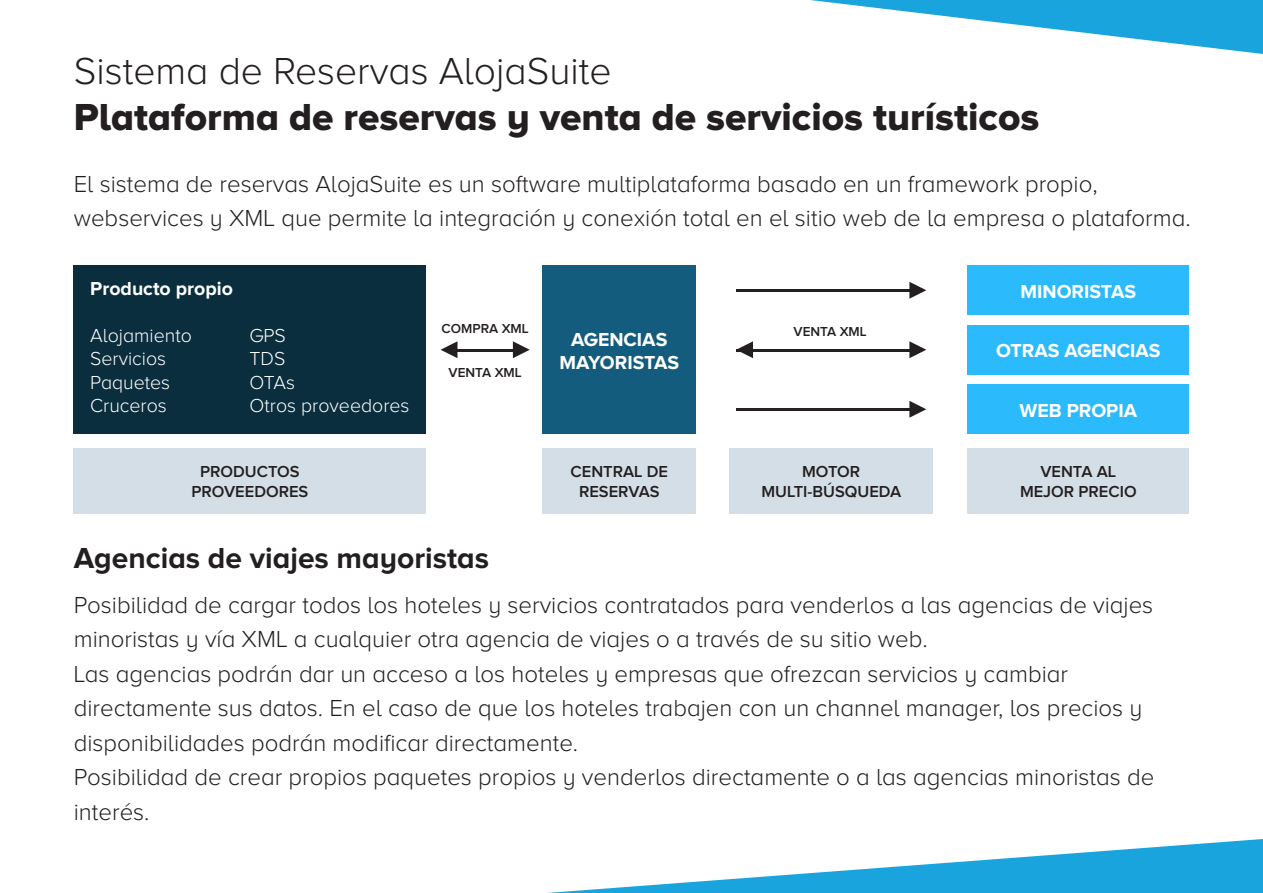
<style>
.page{position:relative;width:1263px;height:893px;background:#fff}
.page>*{position:absolute;margin:0;border:0;box-sizing:border-box;transform-origin:0 0}
.t1{font:39px "Proxima Nova A Extrabld";color:#231f20}
.t2{font:300 39px "Proxima Nova A";color:#231f20}
.t3{font:700 30px "Proxima Nova A";color:#231f20}
.t4{font:300 24px/34.5px "Proxima Nova A";color:#231f20}
.t5{font:700 19.5px/23.4px "Proxima Nova A";color:#fff;text-align:center}
.t6{font:300 19.5px/23.4px "Proxima Nova A";color:#fff}
.t7{font:600 16.5px/19.8px "Proxima Nova A";color:#231f20;text-align:center}
.t8{font:600 13.5px "Proxima Nova A";color:#231f20}
</style>
<div class="page">
<svg style="left:547px;top:839px;width:716px;height:54px"></svg>
<div style="left:74px;top:266px;width:352px;height:168px;background:#0a2e3d"></div>
<div style="left:543px;top:266px;width:153px;height:168px;background:#145c7d"></div>
<div style="left:968px;top:266px;width:221px;height:49px;background:#2bbafc"></div>
<div style="left:968px;top:325px;width:221px;height:49px;background:#2bbafc"></div>
<div style="left:968px;top:385px;width:221px;height:49px;background:#2bbafc"></div>
<div style="left:74px;top:448px;width:352px;height:65px;background:#d4dee6"></div>
<div style="left:543px;top:448px;width:153px;height:65px;background:#d4dee6"></div>
<div style="left:968px;top:448px;width:221px;height:65px;background:#d4dee6"></div>
<div style="left:729px;top:448px;width:204px;height:65px;background:#d4dee6"></div>
<hr style="left:736px;top:289px;width:173px;height:3px;background:#231f20">
<svg style="left:909px;top:282px;width:17px;height:17px"></svg>
<hr style="left:736px;top:408px;width:173px;height:3px;background:#231f20">
<svg style="left:909px;top:401px;width:17px;height:17px"></svg>
<svg style="left:810px;top:0;width:453px;height:54px"></svg>
<hr style="left:456px;top:349px;width:57px;height:3px;background:#231f20">
<svg style="left:513px;top:341px;width:17px;height:17px"></svg>
<svg style="left:441px;top:341px;width:16px;height:17px"></svg>
<hr style="left:736px;top:349px;width:173px;height:3px;background:#231f20">
<svg style="left:909px;top:341px;width:17px;height:17px"></svg>
<svg style="left:738px;top:341px;width:15px;height:17px"></svg>
<h1 class="t2" style="left:74px;top:49px;width:539px">Sistema de Reservas AlojaSuite</h1>
<h1 class="t1" style="left:74px;top:95px;width:967px">Plataforma de reservas y venta de servicios turísticos</h1>
<p class="t4" style="left:74px;top:166px;width:1118px">El sistema de reservas AlojaSuite es un software multiplataforma basado en un framework propio, webservices y XML que permite la integración y conexión total en el sitio web de la empresa o plataforma.</p>
<p class="t5" style="left:90px;top:276px;width:144px">Producto propio</p>
<p class="t6" style="left:90px;top:323px;width:103px">Alojamiento<br>Servicios<br>Paquetes<br>Cruceros</p>
<p class="t6" style="left:250px;top:323px;width:161px">GPS<br>TDS<br>OTAs<br>Otros proveedores</p>
<p class="t8" style="left:442px;top:320px;width:89px">COMPRA XML</p>
<p class="t8" style="left:794px;top:324px;width:75px">VENTA XML</p>
<p class="t5" style="left:559px;top:327px;width:121px">AGENCIAS<br>MAYORISTAS</p>
<p class="t8" style="left:449px;top:365px;width:75px">VENTA XML</p>
<p class="t7" style="left:191px;top:461px;width:118px">PRODUCTOS<br>PROVEEDORES</p>
<p class="t7" style="left:761px;top:461px;width:141px">MOTOR<br>MULTI-BÚSQUEDA</p>
<p class="t7" style="left:570px;top:461px;width:99px">CENTRAL DE<br>RESERVAS</p>
<p class="t3" style="left:74px;top:541px;width:417px">Agencias de viajes mayoristas</p>
<p class="t5" style="left:1020px;top:279px;width:117px">MINORISTAS</p>
<p class="t5" style="left:996px;top:339px;width:166px">OTRAS AGENCIAS</p>
<p class="t5" style="left:1019px;top:398px;width:119px">WEB PROPIA</p>
<p class="t7" style="left:1020px;top:461px;width:118px">VENTA AL<br>MEJOR PRECIO</p>
<p class="t4" style="left:74px;top:587px;width:1082px">Posibilidad de cargar todos los hoteles y servicios contratados para venderlos a las agencias de viajes minoristas y vía XML a cualquier otra agencia de viajes o a través de su sitio web.<br>Las agencias podrán dar un acceso a los hoteles y empresas que ofrezcan servicios y cambiar directamente sus datos. En el caso de que los hoteles trabajen con un channel manager, los precios y disponibilidades podrán modificar directamente.<br>Posibilidad de crear propios paquetes propios y venderlos directamente o a las agencias minoristas de interés.</p>
</div>
